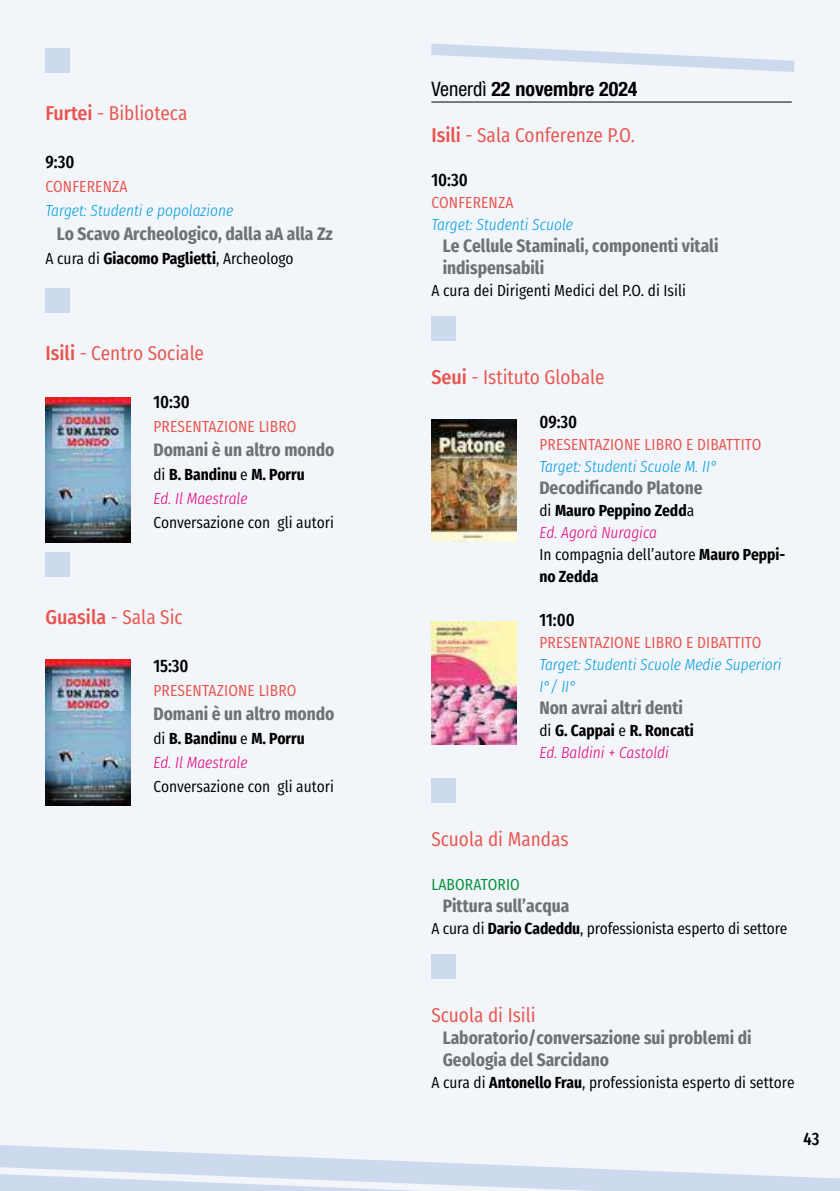
<style>
.page{position:relative;width:840px;height:1191px;background:#fff}
.page>*{position:absolute;margin:0;border:0;box-sizing:border-box;transform-origin:0 0}
.t1{font:20px "Fira Sans Condensed";color:#e8544d}
.t2{font:700 condensed 20px "Helvetica Neue LT Std";color:#000}
.t3{font:700 18px/22px "Fira Sans Condensed";color:#707172}
.t4{font:500 18px "Fira Sans Compressed";color:#000}
.t5{font:16px "Fira Sans Condensed";color:#000}
.t6{font:700 16px/22px "Fira Sans Condensed";color:#000}
.t7{font:italic 300 16px/22px "Fira Sans Condensed";color:#009ee0}
.t8{font:16px "Fira Sans Condensed";letter-spacing:.01em;color:#e8544d}
.t9{font:italic 300 16px/22px "Fira Sans Condensed";color:#e2007a}
.t10{font:16px "Fira Sans Condensed";letter-spacing:.01em;color:#009037}
.s1{font-weight:500}
.s2{font-weight:700}
.s3{font-weight:400}
.s4{font-weight:300;font-style:italic;color:#e2007a}
.s5{font-weight:400;font-style:normal;color:#000}
.s6{font-weight:700;font-style:normal;color:#000}
</style>
<div class="page">
<div style="left:0;top:0;width:839px;height:1191px;background:#f2f5fa"></div>
<svg style="left:0;top:1145px;width:839px;height:46px"></svg>
<div style="left:45px;top:48px;width:24px;height:24px;background:#cdd9ec"></div>
<div style="left:45px;top:288px;width:24px;height:24px;background:#cdd9ec"></div>
<div style="left:45px;top:552px;width:24px;height:24px;background:#cdd9ec"></div>
<hr style="left:431px;top:102px;width:360px;height:1px;background:#000">
<svg style="left:431px;top:44px;width:362px;height:28px"></svg>
<div style="left:431px;top:316px;width:24px;height:24px;background:#cdd9ec"></div>
<div style="left:431px;top:778px;width:24px;height:24px;background:#cdd9ec"></div>
<div style="left:431px;top:954px;width:24px;height:24px;background:#cdd9ec"></div>
<img style="left:45px;top:397px;width:86px;height:145px">
<img style="left:45px;top:660px;width:86px;height:145px">
<img style="left:431px;top:419px;width:85px;height:122px">
<img style="left:431px;top:621px;width:85px;height:123px">
<p class="t1" style="left:45px;top:95px;width:143px"><span class="s1">Furtei</span> - Biblioteca</p>
<p class="t4" style="left:45px;top:147px;width:30px">9:30</p>
<p class="t8" style="left:45px;top:172px;width:84px">CONFERENZA</p>
<p class="t7" style="left:45px;top:199px;width:189px">Target: Studenti e popolazione</p>
<p class="t3" style="left:57px;top:221px;width:277px">Lo Scavo Archeologico, dalla aA alla Zz</p>
<p class="t5" style="left:45px;top:244px;width:250px">A cura di <span class="s2">Giacomo Paglietti</span>, Archeologo</p>
<p class="t1" style="left:45px;top:335px;width:160px"><span class="s1">Isili</span> - Centro Sociale</p>
<p class="t4" style="left:153px;top:387px;width:38px">10:30</p>
<p class="t8" style="left:153px;top:412px;width:144px">PRESENTAZIONE LIBRO</p>
<p class="t3" style="left:153px;top:437px;width:182px">Domani è un altro mondo</p>
<p class="t6" style="left:153px;top:461px;width:153px;line-height:24px"><span class="s3">di</span> B. Bandinu <span class="s3">e</span> M. Porru<br><span class="s4">Ed. Il Maestrale</span></p>
<p class="t5" style="left:153px;top:508px;width:182px">Conversazione con gli autori</p>
<p class="t1" style="left:45px;top:599px;width:139px"><span class="s1">Guasila</span> - Sala Sic</p>
<p class="t4" style="left:153px;top:651px;width:37px">15:30</p>
<p class="t8" style="left:153px;top:676px;width:144px">PRESENTAZIONE LIBRO</p>
<p class="t3" style="left:153px;top:701px;width:182px">Domani è un altro mondo</p>
<p class="t6" style="left:153px;top:725px;width:153px;line-height:24px"><span class="s3">di</span> B. Bandinu <span class="s3">e</span> M. Porru<br><span class="s4">Ed. Il Maestrale</span></p>
<p class="t5" style="left:153px;top:772px;width:182px">Conversazione con gli autori</p>
<p class="t2" style="left:431px;top:77px;width:207px"><span class="s3">Venerdì</span> 22 novembre 2024</p>
<p class="t1" style="left:431px;top:117px;width:205px"><span class="s1">Isili</span> - Sala Conferenze P.O.</p>
<p class="t4" style="left:431px;top:165px;width:38px">10:30</p>
<p class="t8" style="left:431px;top:188px;width:84px">CONFERENZA</p>
<p class="t7" style="left:431px;top:213px;width:143px">Target: Studenti Scuole</p>
<p class="t3" style="left:442px;top:233px;width:277px">Le Cellule Staminali, componenti vitali indispensabili</p>
<p class="t5" style="left:431px;top:276px;width:256px">A cura dei Dirigenti Medici del P.O. di Isili</p>
<p class="t1" style="left:431px;top:359px;width:174px"><span class="s1">Seui</span> - Istituto Globale</p>
<p class="t4" style="left:539px;top:407px;width:39px">09:30</p>
<p class="t8" style="left:539px;top:430px;width:223px">PRESENTAZIONE LIBRO E DIBATTITO</p>
<p class="t7" style="left:539px;top:455px;width:179px">Target: Studenti Scuole M. II°</p>
<p class="t3" style="left:539px;top:475px;width:165px">Decodificando Platone</p>
<p class="t6" style="left:539px;top:498px;width:247px"><span class="s3">di</span> Mauro Peppino Zedd<span class="s3">a<br></span><span class="s4">Ed. Agorà Nuragica<br></span><span class="s3">In compagnia dell’autore</span> Mauro Peppi&shy;no Zedda</p>
<p class="t4" style="left:539px;top:605px;width:37px">11:00</p>
<p class="t8" style="left:539px;top:628px;width:223px">PRESENTAZIONE LIBRO E DIBATTITO</p>
<p class="t7" style="left:539px;top:653px;width:243px">Target: Studenti Scuole Medie Superiori<br>I°/ II°</p>
<p class="t3" style="left:539px;top:695px;width:145px">Non avrai altri denti</p>
<p class="t9" style="left:539px;top:719px;width:156px"><span class="s5">di</span> <span class="s6">G. Cappai</span> <span class="s5">e</span> <span class="s6">R. Roncati<br></span>Ed. Baldini + Castoldi</p>
<p class="t1" style="left:431px;top:821px;width:139px">Scuola di Mandas</p>
<p class="t10" style="left:431px;top:870px;width:90px">LABORATORIO</p>
<p class="t3" style="left:442px;top:893px;width:128px">Pittura sull’acqua</p>
<p class="t5" style="left:431px;top:914px;width:357px">A cura di <span class="s2">Dario Cadeddu</span>, professionista esperto di settore</p>
<p class="t1" style="left:431px;top:997px;width:106px">Scuola di Isili</p>
<p class="t3" style="left:442px;top:1025px;width:310px">Laboratorio/conversazione sui problemi di<br>Geologia del Sarcidano</p>
<p class="t5" style="left:431px;top:1068px;width:364px">A cura di <span class="s2">Antonello Frau</span>, professionista esperto di settore</p>
<p class="t4" style="left:803px;top:1124px;width:17px">43</p>
</div>
